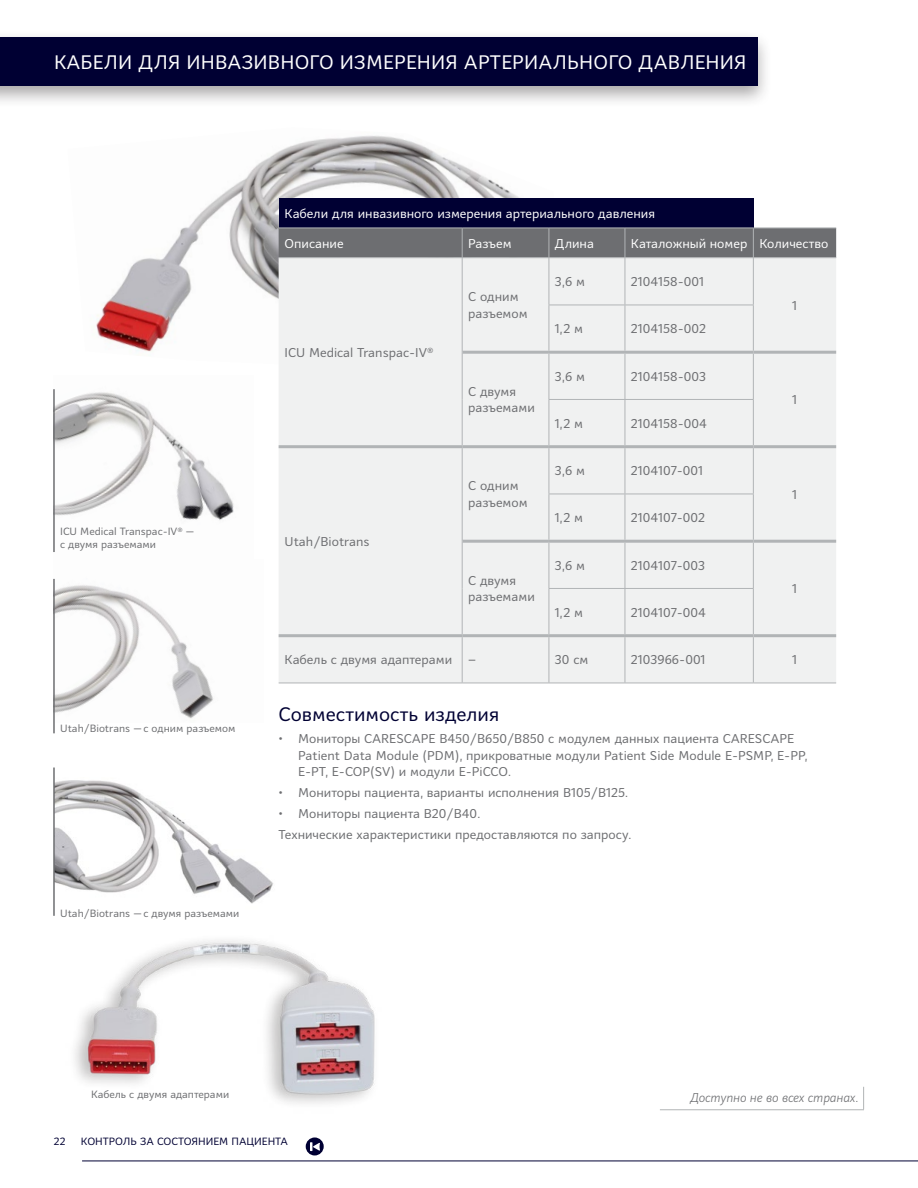
<style>
.page{position:relative;width:918px;height:1188px;background:#fff}
.page>*{position:absolute;margin:0;border:0;box-sizing:border-box;transform-origin:0 0}
.t1{font:19.5px "Mediator";letter-spacing:.01em;color:#fff}
.t2{font:19.5px "Mediator";color:#003}
.t3{font:12.75px/16.5px "Mediator";color:#6d6e71}
.t4{font:12.75px "Mediator";color:#fff}
.t5{font:italic 300 12.75px "Mediator";color:#6d6e71}
.t6{font:10.5px/12.6px "Mediator";color:#6d6e71}
.t7{font:10.5px "Mediator";color:#003}
</style>
<div class="page">
<img style="left:55px;top:392px;width:179px;height:128px">
<img style="left:53px;top:578px;width:161px;height:141px">
<img style="left:55px;top:780px;width:143px;height:54px">
<img style="left:55px;top:834px;width:320px;height:270px">
<div style="left:0;top:30px;width:773px;height:78px;background:#231f20;opacity:.4"></div>
<div style="left:0;top:38px;width:758px;height:48px;background:#003"></div>
<img style="left:96px;top:135px;width:424px;height:217px">
<hr style="left:660px;top:1109px;width:204px;height:1px;background:#b1b4b6">
<svg style="left:863px;top:1087px;width:1px;height:22px"></svg>
<hr style="left:53px;top:579px;width:2px;height:154px;background:#6d6e71">
<hr style="left:53px;top:768px;width:2px;height:148px;background:#6d6e71">
<hr style="left:53px;top:389px;width:2px;height:163px;background:#6d6e71">
<div style="left:279px;top:198px;width:474px;height:30px;background:#003"></div>
<div style="left:279px;top:258px;width:557px;height:425px;background:#f0f1f1"></div>
<div style="left:279px;top:228px;width:557px;height:29px;background:#6d6e71"></div>
<hr style="left:462px;top:258px;width:1px;height:47px;background:#b1b4b6">
<hr style="left:549px;top:258px;width:1px;height:47px;background:#b1b4b6">
<hr style="left:462px;top:305px;width:1px;height:47px;background:#b1b4b6">
<hr style="left:549px;top:305px;width:76px;height:1px;background:#b1b4b6">
<hr style="left:549px;top:305px;width:1px;height:46px;background:#b1b4b6">
<hr style="left:462px;top:352px;width:1px;height:47px;background:#b1b4b6">
<hr style="left:549px;top:354px;width:1px;height:45px;background:#b1b4b6">
<hr style="left:462px;top:399px;width:1px;height:46px;background:#b1b4b6">
<hr style="left:549px;top:399px;width:76px;height:1px;background:#b1b4b6">
<hr style="left:549px;top:400px;width:1px;height:45px;background:#b1b4b6">
<hr style="left:462px;top:448px;width:1px;height:46px;background:#b1b4b6">
<hr style="left:549px;top:448px;width:1px;height:46px;background:#b1b4b6">
<hr style="left:462px;top:494px;width:1px;height:47px;background:#b1b4b6">
<hr style="left:549px;top:494px;width:76px;height:1px;background:#b1b4b6">
<hr style="left:549px;top:494px;width:1px;height:46px;background:#b1b4b6">
<hr style="left:462px;top:541px;width:1px;height:47px;background:#b1b4b6">
<hr style="left:549px;top:543px;width:1px;height:45px;background:#b1b4b6">
<hr style="left:462px;top:588px;width:1px;height:46px;background:#b1b4b6">
<hr style="left:549px;top:588px;width:76px;height:1px;background:#b1b4b6">
<hr style="left:549px;top:589px;width:1px;height:45px;background:#b1b4b6">
<hr style="left:462px;top:637px;width:1px;height:46px;background:#b1b4b6">
<hr style="left:549px;top:637px;width:1px;height:46px;background:#b1b4b6">
<hr style="left:279px;top:683px;width:183px;height:1px;background:#b1b4b6">
<hr style="left:462px;top:683px;width:87px;height:1px;background:#b1b4b6">
<hr style="left:549px;top:683px;width:76px;height:1px;background:#b1b4b6">
<hr style="left:753px;top:683px;width:83px;height:1px;background:#b1b4b6">
<hr style="left:625px;top:258px;width:1px;height:47px;background:#b1b4b6">
<hr style="left:753px;top:258px;width:1px;height:47px;background:#b1b4b6">
<hr style="left:625px;top:305px;width:129px;height:1px;background:#b1b4b6">
<hr style="left:625px;top:305px;width:1px;height:46px;background:#b1b4b6">
<hr style="left:753px;top:305px;width:1px;height:46px;background:#b1b4b6">
<hr style="left:625px;top:354px;width:1px;height:45px;background:#b1b4b6">
<hr style="left:753px;top:354px;width:1px;height:45px;background:#b1b4b6">
<hr style="left:625px;top:399px;width:129px;height:1px;background:#b1b4b6">
<hr style="left:625px;top:400px;width:1px;height:45px;background:#b1b4b6">
<hr style="left:753px;top:400px;width:1px;height:45px;background:#b1b4b6">
<hr style="left:625px;top:448px;width:1px;height:46px;background:#b1b4b6">
<hr style="left:753px;top:448px;width:1px;height:46px;background:#b1b4b6">
<hr style="left:625px;top:494px;width:129px;height:1px;background:#b1b4b6">
<hr style="left:625px;top:494px;width:1px;height:46px;background:#b1b4b6">
<hr style="left:753px;top:494px;width:1px;height:46px;background:#b1b4b6">
<hr style="left:625px;top:543px;width:1px;height:45px;background:#b1b4b6">
<hr style="left:753px;top:543px;width:1px;height:45px;background:#b1b4b6">
<hr style="left:625px;top:588px;width:129px;height:1px;background:#b1b4b6">
<hr style="left:625px;top:589px;width:1px;height:45px;background:#b1b4b6">
<hr style="left:753px;top:589px;width:1px;height:45px;background:#b1b4b6">
<hr style="left:625px;top:637px;width:1px;height:46px;background:#b1b4b6">
<hr style="left:753px;top:637px;width:1px;height:46px;background:#b1b4b6">
<hr style="left:625px;top:683px;width:128px;height:1px;background:#b1b4b6">
<hr style="left:463px;top:351px;width:86px;height:3px;background:#b1b4b6">
<hr style="left:549px;top:351px;width:76px;height:3px;background:#b1b4b6">
<hr style="left:625px;top:351px;width:128px;height:3px;background:#b1b4b6">
<hr style="left:753px;top:351px;width:83px;height:3px;background:#b1b4b6">
<hr style="left:279px;top:445px;width:183px;height:3px;background:#b1b4b6">
<hr style="left:462px;top:445px;width:87px;height:3px;background:#b1b4b6">
<hr style="left:549px;top:445px;width:76px;height:3px;background:#b1b4b6">
<hr style="left:625px;top:445px;width:128px;height:3px;background:#b1b4b6">
<hr style="left:753px;top:445px;width:83px;height:3px;background:#b1b4b6">
<hr style="left:463px;top:540px;width:86px;height:3px;background:#b1b4b6">
<hr style="left:549px;top:540px;width:76px;height:3px;background:#b1b4b6">
<hr style="left:625px;top:540px;width:128px;height:3px;background:#b1b4b6">
<hr style="left:753px;top:540px;width:83px;height:3px;background:#b1b4b6">
<hr style="left:279px;top:634px;width:183px;height:3px;background:#b1b4b6">
<hr style="left:462px;top:634px;width:87px;height:3px;background:#b1b4b6">
<hr style="left:549px;top:634px;width:76px;height:3px;background:#b1b4b6">
<hr style="left:625px;top:634px;width:128px;height:3px;background:#b1b4b6">
<hr style="left:753px;top:634px;width:83px;height:3px;background:#b1b4b6">
<hr style="left:279px;top:257px;width:183px;height:1px;background:#b1b4b6">
<hr style="left:462px;top:257px;width:87px;height:1px;background:#b1b4b6">
<hr style="left:549px;top:257px;width:76px;height:1px;background:#b1b4b6">
<hr style="left:625px;top:257px;width:128px;height:1px;background:#b1b4b6">
<hr style="left:753px;top:257px;width:83px;height:1px;background:#b1b4b6">
<hr style="left:82px;top:1161px;width:836px;height:1px;background:#003">
<svg style="left:306px;top:1137px;width:18px;height:18px"></svg>
<h1 class="t1" style="left:54px;top:50px;width:694px">КАБЕЛИ ДЛЯ ИНВАЗИВНОГО ИЗМЕРЕНИЯ АРТЕРИАЛЬНОГО ДАВЛЕНИЯ</h1>
<p class="t4" style="left:285px;top:205px;width:372px">Кабели для инвазивного измерения артериального давления</p>
<p class="t4" style="left:285px;top:235px;width:61px">Описание</p>
<p class="t4" style="left:468px;top:235px;width:45px">Разъем</p>
<p class="t4" style="left:555px;top:235px;width:41px">Длина</p>
<p class="t4" style="left:631px;top:235px;width:199px">Каталожный номер Количество</p>
<p class="t6" style="left:60px;top:525px;width:136px">ICU Medical Transpac-IV<sup>®</sup> — с двумя разъемами</p>
<p class="t6" style="left:60px;top:722px;width:177px">Utah/Biotrans — с одним разъемом</p>
<p class="t6" style="left:60px;top:907px;width:181px">Utah/Biotrans — с двумя разъемами</p>
<p class="t3" style="left:285px;top:344px;width:150px">ICU Medical Transpac-IV<sup>®</sup></p>
<p class="t3" style="left:285px;top:533px;width:87px">Utah/Biotrans</p>
<p class="t3" style="left:468px;top:289px;width:61px">С одним разъемом</p>
<p class="t3" style="left:468px;top:383px;width:68px">С двумя разъемами</p>
<p class="t3" style="left:468px;top:478px;width:61px">С одним разъемом</p>
<p class="t3" style="left:468px;top:572px;width:68px">С двумя разъемами</p>
<p class="t3" style="left:555px;top:273px;width:32px">3,6 м</p>
<p class="t3" style="left:631px;top:273px;width:75px">2104158-001</p>
<p class="t3" style="left:555px;top:321px;width:30px">1,2 м</p>
<p class="t3" style="left:631px;top:321px;width:77px">2104158-002</p>
<p class="t3" style="left:555px;top:368px;width:32px">3,6 м</p>
<p class="t3" style="left:631px;top:368px;width:77px">2104158-003</p>
<p class="t3" style="left:555px;top:415px;width:30px">1,2 м</p>
<p class="t3" style="left:631px;top:415px;width:78px">2104158-004</p>
<p class="t3" style="left:555px;top:462px;width:32px">3,6 м</p>
<p class="t3" style="left:631px;top:462px;width:74px">2104107-001</p>
<p class="t3" style="left:555px;top:510px;width:30px">1,2 м</p>
<p class="t3" style="left:631px;top:510px;width:76px">2104107-002</p>
<p class="t3" style="left:555px;top:557px;width:32px">3,6 м</p>
<p class="t3" style="left:631px;top:557px;width:76px">2104107-003</p>
<p class="t3" style="left:555px;top:604px;width:30px">1,2 м</p>
<p class="t3" style="left:631px;top:604px;width:76px">2104107-004</p>
<p class="t3" style="left:792px;top:297px;width:6px">1</p>
<p class="t3" style="left:792px;top:392px;width:6px">1</p>
<p class="t3" style="left:792px;top:486px;width:6px">1</p>
<p class="t3" style="left:792px;top:581px;width:6px">1</p>
<p class="t3" style="left:285px;top:651px;width:169px">Кабель с двумя адаптерами</p>
<p class="t3" style="left:468px;top:651px;width:9px">–</p>
<p class="t3" style="left:555px;top:651px;width:35px">30 см</p>
<p class="t3" style="left:631px;top:651px;width:76px">2103966-001</p>
<p class="t3" style="left:792px;top:651px;width:6px">1</p>
<h1 class="t2" style="left:279px;top:702px;width:222px">Совместимость изделия</h1>
<p class="t3" style="left:298px;top:731px;width:511px;text-indent:-19px">• Мониторы CARESCAPE B450/B650/B850 с модулем данных пациента CARESCAPE<br>Patient Data Module (PDM), прикроватные модули Patient Side Module E-PSMP, E-PP,<br>E-PT, E-COP(SV) и модули E-PiCCO.</p>
<p class="t3" style="left:279px;top:784px;width:351px">• Мониторы пациента, варианты исполнения B105/B125.</p>
<p class="t3" style="left:279px;top:803px;width:354px;line-height:20.9px">• Мониторы пациента B20/B40.<br>Технические характеристики предоставляются по запросу.</p>
<p class="t6" style="left:91px;top:1088px;width:140px">Кабель с двумя адаптерами</p>
<p class="t5" style="left:690px;top:1090px;width:170px">Доступно не во всех странах.</p>
<p class="t7" style="left:54px;top:1135px;width:13px">22</p>
<p class="t7" style="left:81px;top:1135px;width:208px">КОНТРОЛЬ ЗА СОСТОЯНИЕМ ПАЦИЕНТА</p>
</div>
